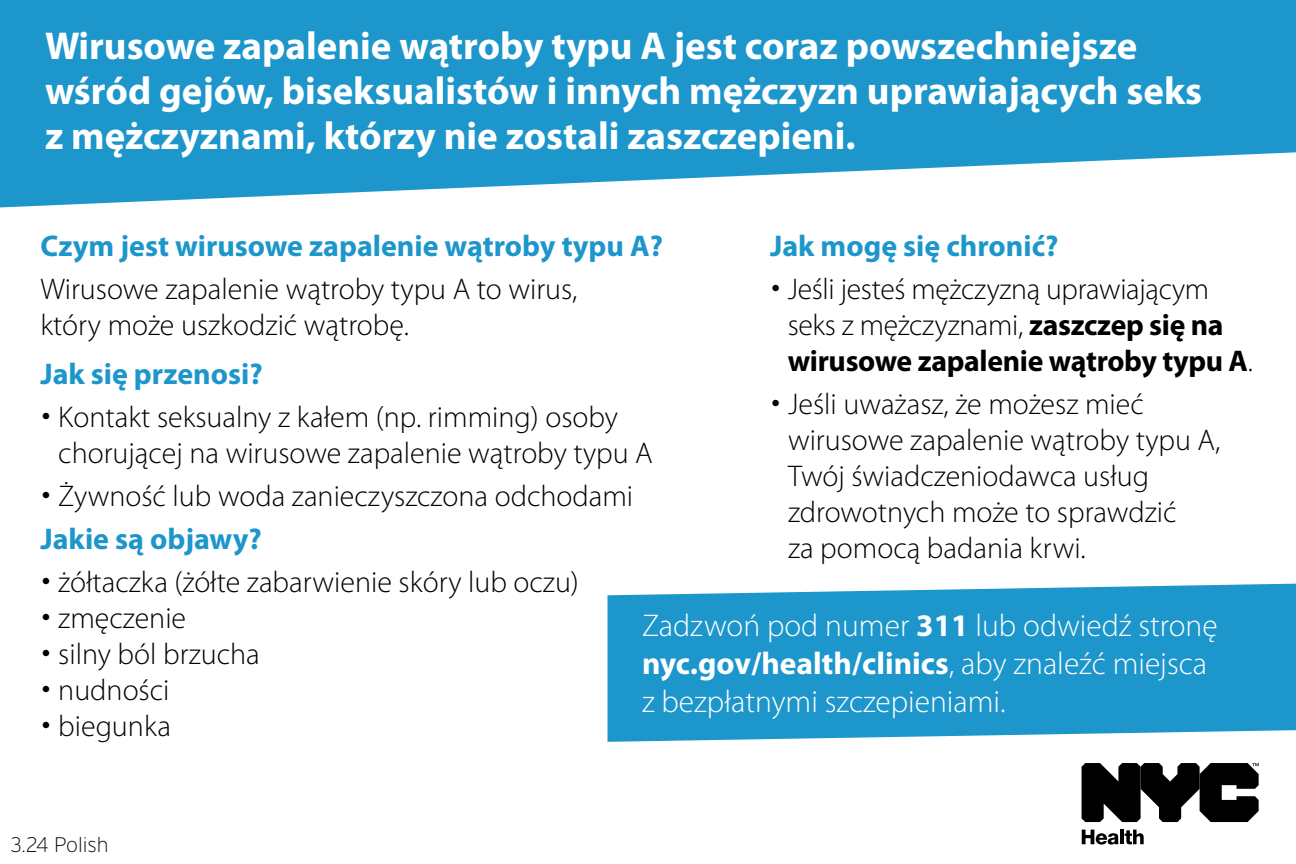
<style>
.page{position:relative;width:1296px;height:864px;background:#fff}
.page>*{position:absolute;margin:0;border:0;box-sizing:border-box;transform-origin:0 0}
.t1{font:700 39px/45px "Myriad Pro";color:#fff}
.t2{font:300 31.5px/37.8px "Myriad Pro";color:#fff}
.t3{font:300 30px/36px "Myriad Pro";color:#000}
.t4{font:700 30px "Myriad Pro";color:#1c96cb}
.t5{font:200 21px "Interstate";color:#000}
.s1{font-family:"Interstate"}
.s2{font-weight:700;color:#1c96cb}
.s3{font-weight:700}
</style>
<div class="page">
<svg style="left:0;top:0;width:1296px;height:207px;background:#39a3d1"></svg>
<svg style="left:608px;top:584px;width:688px;height:158px;background:#2c9dce"></svg>
<svg style="left:1082px;top:830px;width:37px;height:15px"></svg>
<hr style="left:1120px;top:830px;width:4px;height:14px;background:#000">
<svg style="left:1125px;top:830px;width:19px;height:14px"></svg>
<svg style="left:1082px;top:763px;width:177px;height:59px"></svg>
<h1 class="t1" style="left:45px;top:22px;width:1159px">Wirusowe zapalenie wątroby typu A jest coraz powszechniejsze wśród gejów, biseksualistów i innych mężczyzn uprawiających seks z mężczyznami, którzy nie zostali zaszczepieni.</h1>
<p class="t4" style="left:40px;top:226px;width:624px">Czym jest wirusowe zapalenie wątroby typu A?</p>
<p class="t3" style="left:40px;top:270px;width:538px">Wirusowe zapalenie wątroby typu A to wirus, który może uszkodzić wątrobę.</p>
<p class="t4" style="left:40px;top:354px;width:224px">Jak się przenosi?</p>
<p class="t3" style="left:58px;top:399px;width:596px;text-indent:-18px"><span class="s1">•</span> Kontakt seksualny z kałem (np. rimming) osoby chorującej na wirusowe zapalenie wątroby typu A</p>
<p class="t3" style="left:40px;top:474px;width:594px;line-height:42.9px"><span class="s1">•</span> Żywność lub woda zanieczyszczona odchodami<br><span class="s2">Jakie są objawy?</span></p>
<p class="t3" style="left:40px;top:564px;width:540px"><span class="s1">•</span> żółtaczka (żółte zabarwienie skóry lub oczu)</p>
<p class="t3" style="left:40px;top:600px;width:147px"><span class="s1">•</span> zmęczenie</p>
<p class="t3" style="left:40px;top:636px;width:221px"><span class="s1">•</span> silny ból brzucha</p>
<p class="t3" style="left:40px;top:672px;width:131px"><span class="s1">•</span> nudności</p>
<p class="t3" style="left:40px;top:708px;width:132px"><span class="s1">•</span> biegunka</p>
<p class="t4" style="left:770px;top:226px;width:290px">Jak mogę się chronić?</p>
<p class="t3" style="left:788px;top:270px;width:467px;text-indent:-17px"><span class="s1">•</span> Jeśli jesteś mężczyzną uprawiającym seks z mężczyznami, <span class="s3">zaszczep się na wirusowe zapalenie wątroby typu A</span>.</p>
<p class="t3" style="left:788px;top:385px;width:434px;text-indent:-18px"><span class="s1">•</span> Jeśli uważasz, że możesz mieć wirusowe zapalenie wątroby typu A,<br>Twój świadczeniodawca usług zdrowotnych może to sprawdzić<br>za pomocą badania krwi.</p>
<p class="t2" style="left:642px;top:606px;width:577px">Zadzwoń pod numer <span class="s3">311</span> lub odwiedź stronę <span class="s3">nyc.gov/health/clinics</span>, aby znaleźć miejsca z bezpłatnymi szczepieniami.</p>
<p class="t5" style="left:10px;top:833px;width:100px">3.24 Polish</p>
</div>
